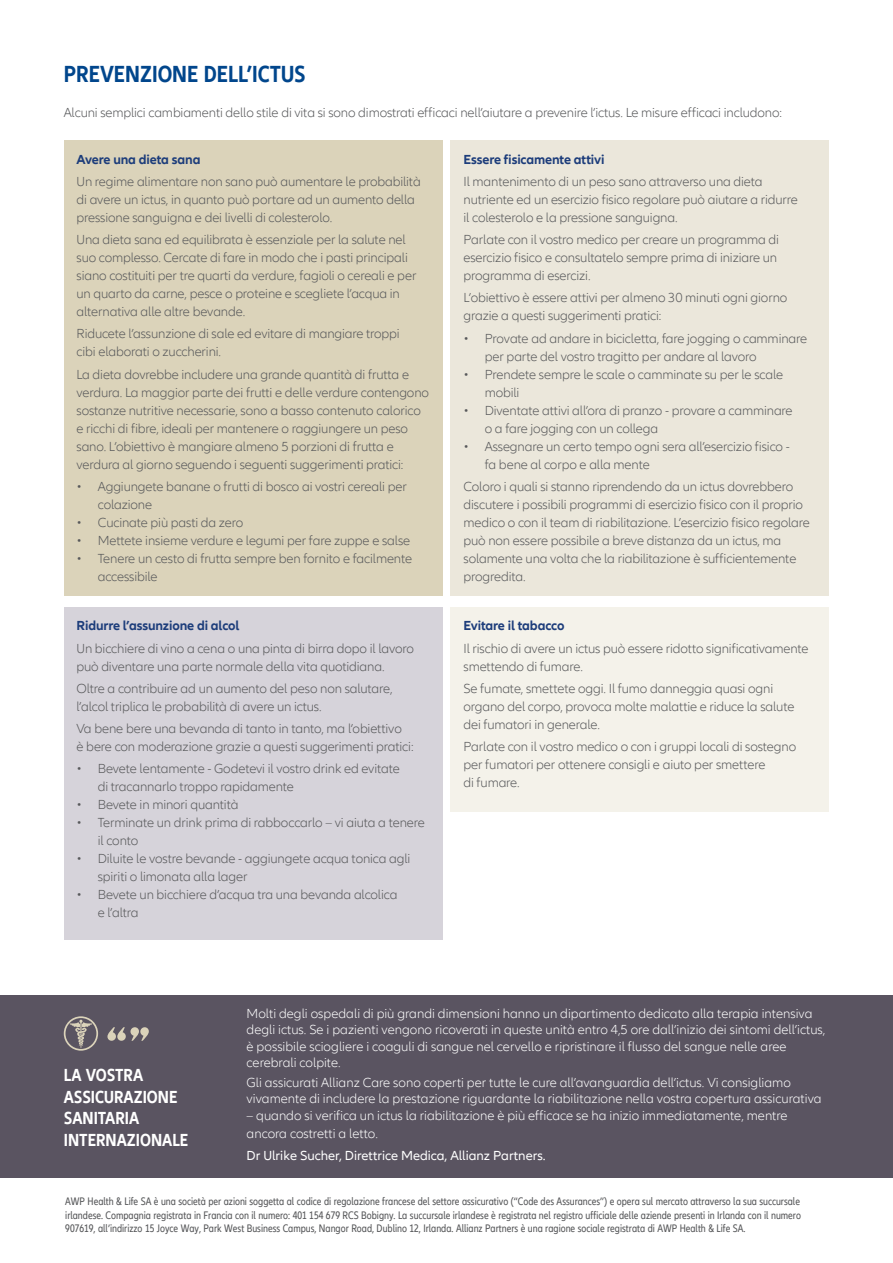
<style>
.page{position:relative;width:893px;height:1263px;background:#fff}
.page>*{position:absolute;margin:0;border:0;box-sizing:border-box;transform-origin:0 0}
.t1{font:700 condensed 24px "Allianz Neo";color:#01468c}
.t2{font:700 condensed 18px/21.6px "Allianz Neo";color:#fff}
.t3{font:300 13.5px/18px "Allianz Neo";letter-spacing:-.01em;color:#57585a}
.t4{font:300 13.5px/16.2px "Allianz Neo";color:#fff}
.t5{font:700 13.5px "Allianz Neo";letter-spacing:-.01em;color:#1d3d7b}
.t6{font:13.5px "Allianz Neo";color:#fff}
.t7{font:condensed 11.25px/13.5px "Allianz Neo";color:#57585a;text-align:justify}
</style>
<div class="page">
<div style="left:0;top:995px;width:893px;height:183px;background:#5a5461"></div>
<svg style="left:107px;top:1027px;width:42px;height:14px"></svg>
<svg style="left:64px;top:1016px;width:34px;height:35px"></svg>
<div style="left:64px;top:141px;width:378px;height:455px;background:#dbd3ba"></div>
<div style="left:451px;top:607px;width:378px;height:205px;background:#f4f2ea"></div>
<div style="left:64px;top:607px;width:378px;height:333px;background:#d6d3da"></div>
<div style="left:451px;top:141px;width:378px;height:455px;background:#ebe7db"></div>
<h1 class="t1" style="left:64px;top:60px;width:243px">PREVENZIONE DELL’ICTUS</h1>
<p class="t3" style="left:64px;top:103px;width:720px">Alcuni semplici cambiamenti dello stile di vita si sono dimostrati efficaci nell’aiutare a prevenire l’ictus. Le misure efficaci includono:</p>
<p class="t5" style="left:77px;top:151px;width:125px">Avere una dieta sana</p>
<p class="t3" style="left:77px;top:173px;width:346px">Un regime alimentare non sano può aumentare le probabilità di avere un ictus, in quanto può portare ad un aumento della pressione sanguigna e dei livelli di colesterolo.</p>
<p class="t3" style="left:77px;top:231px;width:341px">Una dieta sana ed equilibrata è essenziale per la salute nel suo complesso. Cercate di fare in modo che i pasti principali siano costituiti per tre quarti da verdure, fagioli o cereali e per un quarto da carne, pesce o proteine e scegliete l’acqua in alternativa alle altre bevande.</p>
<p class="t3" style="left:77px;top:325px;width:325px">Riducete l’assunzione di sale ed evitare di mangiare troppi cibi elaborati o zuccherini.</p>
<p class="t3" style="left:77px;top:366px;width:354px">La dieta dovrebbe includere una grande quantità di frutta e verdura. La maggior parte dei frutti e delle verdure contengono sostanze nutritive necessarie, sono a basso contenuto calorico e ricchi di fibre, ideali per mantenere o raggiungere un peso sano. L’obiettivo è mangiare almeno 5 porzioni di frutta e verdura al giorno seguendo i seguenti suggerimenti pratici:</p>
<p class="t3" style="left:98px;top:478px;width:311px;text-indent:-21px">• Aggiungete banane o frutti di bosco ai vostri cereali per colazione</p>
<p class="t3" style="left:77px;top:514px;width:168px">• Cucinate più pasti da zero</p>
<p class="t3" style="left:77px;top:532px;width:335px">• Mettete insieme verdure e legumi per fare zuppe e salse</p>
<p class="t3" style="left:98px;top:550px;width:316px;text-indent:-21px">• Tenere un cesto di frutta sempre ben fornito e facilmente accessibile</p>
<p class="t5" style="left:77px;top:618px;width:164px">Ridurre l’assunzione di alcol</p>
<p class="t3" style="left:77px;top:639px;width:339px">Un bicchiere di vino a cena o una pinta di birra dopo il lavoro può diventare una parte normale della vita quotidiana.</p>
<p class="t3" style="left:77px;top:680px;width:318px">Oltre a contribuire ad un aumento del peso non salutare, l’alcol triplica le probabilità di avere un ictus.</p>
<p class="t3" style="left:77px;top:720px;width:339px">Va bene bere una bevanda di tanto in tanto, ma l’obiettivo<br>è bere con moderazione grazie a questi suggerimenti pratici:</p>
<p class="t3" style="left:98px;top:760px;width:303px;text-indent:-21px">• Bevete lentamente - Godetevi il vostro drink ed evitate di tracannarlo troppo rapidamente</p>
<p class="t3" style="left:77px;top:796px;width:163px">• Bevete in minori quantità</p>
<p class="t3" style="left:98px;top:814px;width:328px;text-indent:-21px">• Terminate un drink prima di rabboccarlo – vi aiuta a tenere il conto</p>
<p class="t3" style="left:98px;top:850px;width:314px;text-indent:-21px">• Diluite le vostre bevande - aggiungete acqua tonica agli spiriti o limonata alla lager</p>
<p class="t3" style="left:98px;top:886px;width:301px;text-indent:-21px">• Bevete un bicchiere d’acqua tra una bevanda alcolica e l’altra</p>
<p class="t5" style="left:463px;top:151px;width:143px">Essere fisicamente attivi</p>
<p class="t3" style="left:463px;top:173px;width:336px">Il mantenimento di un peso sano attraverso una dieta nutriente ed un esercizio fisico regolare può aiutare a ridurre il colesterolo e la pressione sanguigna.</p>
<p class="t3" style="left:463px;top:231px;width:317px">Parlate con il vostro medico per creare un programma di esercizio fisico e consultatelo sempre prima di iniziare un programma di esercizi.</p>
<p class="t3" style="left:463px;top:289px;width:325px">L’obiettivo è essere attivi per almeno 30 minuti ogni giorno grazie a questi suggerimenti pratici:</p>
<p class="t3" style="left:485px;top:330px;width:324px;text-indent:-21px">• Provate ad andare in bicicletta, fare jogging o camminare per parte del vostro tragitto per andare al lavoro</p>
<p class="t3" style="left:485px;top:366px;width:300px;text-indent:-21px">• Prendete sempre le scale o camminate su per le scale mobili</p>
<p class="t3" style="left:485px;top:402px;width:309px;text-indent:-21px">• Diventate attivi all’ora di pranzo - provare a camminare o a fare jogging con un collega</p>
<p class="t3" style="left:485px;top:438px;width:306px;text-indent:-21px">• Assegnare un certo tempo ogni sera all’esercizio fisico - fa bene al corpo e alla mente</p>
<p class="t3" style="left:463px;top:478px;width:348px">Coloro i quali si stanno riprendendo da un ictus dovrebbero discutere i possibili programmi di esercizio fisico con il proprio medico o con il team di riabilitazione. L’esercizio fisico regolare può non essere possibile a breve distanza da un ictus, ma solamente una volta che la riabilitazione è sufficientemente progredita.</p>
<p class="t5" style="left:463px;top:618px;width:102px">Evitare il tabacco</p>
<p class="t3" style="left:463px;top:639px;width:347px">Il rischio di avere un ictus può essere ridotto significativamente smettendo di fumare.</p>
<p class="t3" style="left:463px;top:680px;width:332px">Se fumate, smettete oggi. Il fumo danneggia quasi ogni organo del corpo, provoca molte malattie e riduce la salute dei fumatori in generale.</p>
<p class="t3" style="left:463px;top:738px;width:334px">Parlate con il vostro medico o con i gruppi locali di sostegno per fumatori per ottenere consigli e aiuto per smettere<br>di fumare.</p>
<h2 class="t2" style="left:64px;top:1065px;width:126px">LA VOSTRA<br>ASSICURAZIONE<br>SANITARIA<br>INTERNAZIONALE</h2>
<p class="t4" style="left:247px;top:1006px;width:580px">Molti degli ospedali di più grandi dimensioni hanno un dipartimento dedicato alla terapia intensiva degli ictus. Se i pazienti vengono ricoverati in queste unità entro 4,5 ore dall’inizio dei sintomi dell’ictus, è possibile sciogliere i coaguli di sangue nel cervello e ripristinare il flusso del sangue nelle aree cerebrali colpite.</p>
<p class="t4" style="left:247px;top:1075px;width:576px">Gli assicurati Allianz Care sono coperti per tutte le cure all’avanguardia dell’ictus. Vi consigliamo vivamente di includere la prestazione riguardante la riabilitazione nella vostra copertura assicurativa</p>
<p class="t4" style="left:247px;top:1106px;width:542px;line-height:18px">– quando si verifica un ictus la riabilitazione è più efficace se ha inizio immediatamente, mentre ancora costretti a letto.</p>
<p class="t6" style="left:247px;top:1148px;width:301px">Dr Ulrike Sucher, Direttrice Medica, Allianz Partners.</p>
<p class="t7" style="left:65px;top:1195px;width:737px">AWP Health &amp; Life SA è una società per azioni soggetta al codice di regolazione francese del settore assicurativo (“Code des Assurances”) e opera sul mercato attraverso la sua succursale irlandese. Compagnia registrata in Francia con il numero: 401 154 679 RCS Bobigny. La succursale irlandese è registrata nel registro ufficiale delle aziende presenti in Irlanda con il numero 907619, all’indirizzo 15 Joyce Way, Park West Business Campus, Nangor Road, Dublino 12, Irlanda. Allianz Partners è una ragione sociale registrata di AWP Health &amp; Life SA.</p>
</div>
